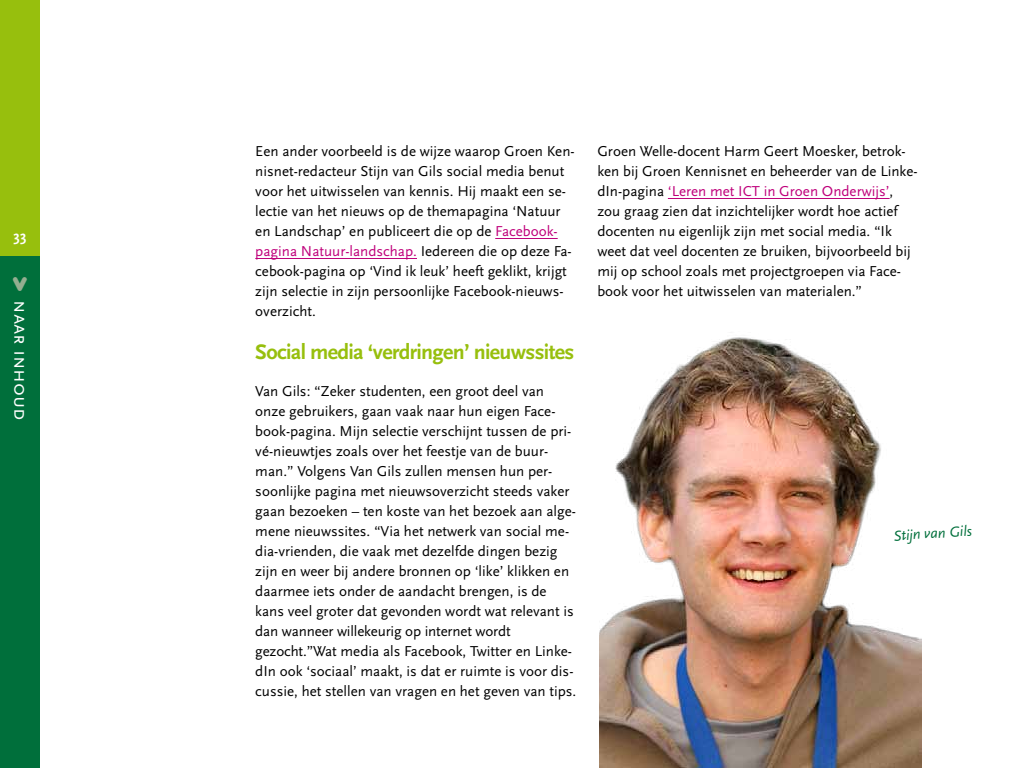
<style>
.page{position:relative;width:1024px;height:768px;background:#fff}
.page>*{position:absolute;margin:0;border:0;box-sizing:border-box;transform-origin:0 0}
.t1{font:27.9px "pooplatter";color:#94ae90}
.t2{font:700 22px "Scala Sans";letter-spacing:-.03em;color:#97bf0d}
.t3{font:20px "Scala Sans Caps";color:#fff}
.t4{font:15px/20px "Scala Sans";color:#000}
.t5{font:italic 15px "Scala Sans";color:#006f3b}
.t6{font:700 15px "Scala Sans";color:#fff}
.s1{color:#bf007b}
</style>
<div class="page">
<hr style="left:495px;top:238px;width:63px;height:1px;background:#bf007b">
<hr style="left:255px;top:258px;width:162px;height:1px;background:#bf007b">
<hr style="left:668px;top:198px;width:222px;height:1px;background:#bf007b">
<div style="left:0;top:256px;width:40px;height:512px;background:#006f3b"></div>
<div style="left:0;top:0;width:40px;height:256px;background:#97bf0d"></div>
<img style="left:599px;top:337px;width:323px;height:431px">
<p class="t6" style="left:14px;top:228px;width:14px">33</p>
<h1 class="t1" style="left:12px;top:268px;width:17px">v</h1>
<h3 class="t3" style="left:32px;top:300px;width:121px;rotate:90deg">naar inhoud</h3>
<p class="t4" style="left:255px;top:141px;width:321px">Een ander voorbeeld is de wijze waarop Groen Ken&shy;nisnet-redacteur Stijn van Gils social media benut voor het uitwisselen van kennis. Hij maakt een se&shy;lectie van het nieuws op de themapagina ‘Natuur en Landschap’ en publiceert die op de <span class="s1">Facebook&shy;pagina Natuur-landschap.</span> Iedereen die op deze Fa&shy;cebook-pagina op ‘Vind ik leuk’ heeft geklikt, krijgt zijn selectie in zijn persoonlijke Facebook-nieuws&shy;overzicht.</p>
<h2 class="t2" style="left:255px;top:340px;width:321px">Social media ‘verdringen’ nieuwssites</h2>
<p class="t4" style="left:255px;top:381px;width:323px">Van Gils: “Zeker studenten, een groot deel van onze gebruikers, gaan vaak naar hun eigen Face&shy;book-pagina. Mijn selectie verschijnt tussen de pri&shy;vé-nieuwtjes zoals over het feestje van de buur&shy;man.” Volgens Van Gils zullen mensen hun per&shy;soonlijke pagina met nieuwsoverzicht steeds vaker gaan bezoeken – ten koste van het bezoek aan alge&shy;mene nieuwssites. “Via het netwerk van social me&shy;dia-vrienden, die vaak met dezelfde dingen bezig zijn en weer bij andere bronnen op ‘like’ klikken en daarmee iets onder de aandacht brengen, is de kans veel groter dat gevonden wordt wat relevant is dan wanneer willekeurig op internet wordt gezocht.”Wat media als Facebook, Twitter en Linke&shy;dIn ook ‘sociaal’ maakt, is dat er ruimte is voor dis&shy;cussie, het stellen van vragen en het geven van tips.</p>
<p class="t4" style="left:597px;top:141px;width:322px">Groen Welle-docent Harm Geert Moesker, betrok&shy;ken bij Groen Kennisnet en beheerder van de Linke&shy;dIn-pagina <span class="s1">‘Leren met ICT in Groen Onderwijs’</span>, zou graag zien dat inzichtelijker wordt hoe actief docenten nu eigenlijk zijn met social media. “Ik weet dat veel docenten ze bruiken, bijvoorbeeld bij mij op school zoals met projectgroepen via Face&shy;book voor het uitwisselen van materialen.”</p>
<p class="t5" style="left:893px;top:528px;width:80px;rotate:-4deg">Stijn van Gils</p>
</div>
